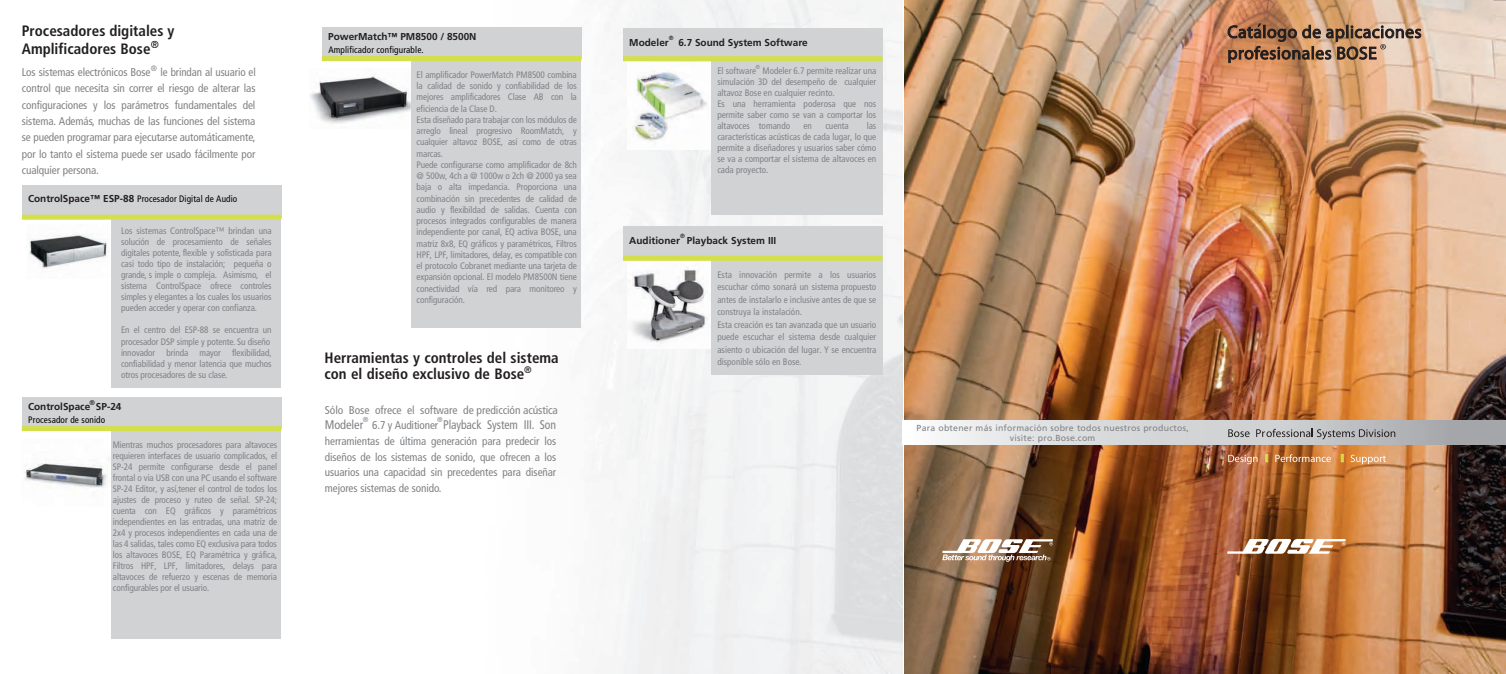
<style>
.page{position:relative;width:1506px;height:674px;background:#fff}
.page>*{position:absolute;margin:0;border:0;box-sizing:border-box;transform-origin:0 0}
.t1{font:700 condensed 15px/18px "Frutiger";color:#231f20}
.t2{font:condensed 12.5px "Frutiger";letter-spacing:-.01em;color:#808285}
.t3{font:condensed 11.25px/16.2px "Frutiger";letter-spacing:-.01em;color:#808285;text-align:justify}
.t4{font:900 10.62px "Frutiger";color:#d4df4c}
.t5{font:condensed 10.12px "Frutiger";color:#000}
.t6{font:700 10px "Frutiger";color:#231f20}
.t7{font:condensed 9.38px/11px "Frutiger";letter-spacing:-.01em;color:#808285}
.t8{font:condensed 9.38px "Frutiger";letter-spacing:.015em;color:#000}
.t9{font:8.75px/10px "Frutiger";letter-spacing:.03em;color:#808285;text-align:center}
.t10{font:condensed 7.75px "Frutiger";color:#808285}
.t11{font:condensed 7.25px "Frutiger";color:#808285}
.t12{font:condensed 7px "Frutiger";color:#808285}
.t13{font:condensed 6.88px "Frutiger";color:#000}
.t14{font:condensed 6px "Frutiger";color:#000}
.t15{font:condensed 5.88px "Frutiger";color:#808285}
.s1{font-weight:700;font-stretch:normal;font-size:10px;color:#231f20}
.s2{font-size:11.25px}
</style>
<div class="page">
<img style="left:272px;top:0;width:1234px;height:673px">
<img style="left:310px;top:68px;width:101px;height:60px">
<div style="left:623px;top:28px;width:259px;height:32px;background:#d1d2d4"></div>
<img style="left:627px;top:63px;width:84px;height:86px">
<div style="left:711px;top:60px;width:171px;height:155px;background:#d1d2d4"></div>
<div style="left:623px;top:56px;width:259px;height:5px;background:#d4df4c"></div>
<div style="left:623px;top:226px;width:259px;height:32px;background:#d1d2d4"></div>
<img style="left:627px;top:261px;width:84px;height:88px">
<div style="left:711px;top:258px;width:171px;height:116px;background:#d1d2d4"></div>
<div style="left:623px;top:256px;width:259px;height:5px;background:#d4df4c"></div>
<div style="left:22px;top:185px;width:259px;height:32px;background:#d1d2d4"></div>
<img style="left:29px;top:234px;width:78px;height:34px">
<div style="left:111px;top:217px;width:170px;height:170px;background:#d1d2d4"></div>
<div style="left:22px;top:214px;width:259px;height:5px;background:#d4df4c"></div>
<div style="left:22px;top:397px;width:259px;height:31px;background:#d1d2d4"></div>
<div style="left:111px;top:428px;width:170px;height:210px;background:#d1d2d4"></div>
<div style="left:22px;top:426px;width:259px;height:5px;background:#d4df4c"></div>
<div style="left:322px;top:27px;width:259px;height:32px;background:#d1d2d4"></div>
<div style="left:411px;top:59px;width:170px;height:269px;background:#d1d2d4"></div>
<div style="left:322px;top:56px;width:259px;height:5px;background:#d4df4c"></div>
<img style="left:24px;top:460px;width:84px;height:28px">
<div style="left:903px;top:420px;width:603px;height:24px;background:linear-gradient(to right,#f9f9fa,#a6a7ab)"></div>
<svg style="left:1227px;top:6px;width:194px;height:81px;background:#c19270"></svg>
<svg style="left:942px;top:539px;width:111px;height:22px"></svg>
<svg style="left:1228px;top:429px;width:22px;height:8px"></svg>
<svg style="left:1256px;top:428px;width:139px;height:11px;background:#a3a3a5"></svg>
<svg style="left:1227px;top:538px;width:119px;height:15px"></svg>
<svg style="left:1228px;top:454px;width:29px;height:10px"></svg>
<svg style="left:1265px;top:454px;width:3px;height:7px"></svg>
<svg style="left:1275px;top:454px;width:56px;height:8px"></svg>
<svg style="left:1341px;top:454px;width:2px;height:7px"></svg>
<svg style="left:1351px;top:454px;width:35px;height:10px"></svg>
<svg style="left:1493px;top:0;width:13px;height:1px"></svg>
<svg style="left:1493px;top:673px;width:13px;height:1px"></svg>
<h1 class="t1" style="left:22px;top:22px;width:154px">Procesadores digitales y<br>Amplificadores Bose</h1>
<p class="t5" style="left:151px;top:39px;width:10px">®</p>
<p class="t3" style="left:22px;top:64px;width:235px">Los sistemas electrónicos Bose le brindan al usuario el control que necesita sin correr el riesgo de alterar las configuraciones y los parámetros fundamentales del sistema. Además, muchas de las funciones del sistema se pueden programar para ejecutarse automáticamente, por lo tanto el sistema puede ser usado fácilmente por cualquier persona.</p>
<p class="t10" style="left:151px;top:64px;width:8px">®</p>
<p class="t8" style="left:28px;top:194px;width:211px"><span class="s1">ControlSpace™ ESP-88</span> Procesador Digital de Audio</p>
<p class="t7" style="left:121px;top:225px;width:152px;text-align:justify">Los sistemas ControlSpace™ brindan una solución de procesamiento de señales digitales potente, flexible y sofisticada para casi todo tipo de instalación; pequeña o grande, s imple o compleja. Asimismo, el sistema ControlSpace ofrece controles simples y elegantes a los cuales los usuarios pueden acceder y operar con confianza.</p>
<p class="t7" style="left:121px;top:324px;width:152px">En el centro del ESP-88 se encuentra un procesador DSP simple y potente. Su diseño innovador brinda mayor flexibilidad, confiabilidad y menor latencia que muchos otros procesadores de su clase.</p>
<p class="t13" style="left:89px;top:398px;width:7px">®</p>
<p class="t6" style="left:28px;top:400px;width:95px">ControlSpace SP-24</p>
<p class="t8" style="left:28px;top:414px;width:78px">Procesador de sonido</p>
<p class="t7" style="left:113px;top:439px;width:166px;text-align:justify">Mientras muchos procesadores para altavoces requieren interfaces de usuario complicados, el SP-24 permite configurarse desde el panel frontal o via USB con una PC usando el software SP-24 Editor, y así,tener el control de todos los ajustes de proceso y ruteo de señal. SP-24; cuenta con EQ gráficos y paramétricos independientes en las entradas, una matriz de 2x4 y procesos independientes en cada una de las 4 salidas, tales como EQ exclusiva para todos los altavoces BOSE, EQ Paramétrica y gráfica, Filtros HPF, LPF, limitadores, delays para altavoces de refuerzo y escenas de memoria configurables por el usuario.</p>
<p class="t6" style="left:328px;top:30px;width:150px">PowerMatch™ PM8500 / 8500N</p>
<p class="t8" style="left:328px;top:44px;width:97px">Amplificador configurable.</p>
<p class="t7" style="left:417px;top:69px;width:162px">El amplificador PowerMatch PM8500 combina la calidad de sonido y confiabilidad de los mejores amplificadores Clase AB con la eficiencia de la Clase D.<br>Esta diseñado para trabajar con los módulos de arreglo lineal progresivo RoomMatch, y cualquier altavoz BOSE, así como de otras marcas.<br>Puede configurarse como amplificador de 8ch @ 500w, 4ch a @ 1000w o 2ch @ 2000 ya sea baja o alta impedancia. Proporciona una combinación sin precedentes de calidad de audio y flexibildad de salidas. Cuenta con procesos integrados configurables de manera independiente por canal, EQ activa BOSE, una matriz 8x8, EQ gráficos y paramétricos, Filtros HPF, LPF, limitadores, delay, es compatible con el protocolo Cobranet mediante una tarjeta de expansión opcional. El modelo PM8500N tiene conectividad vía red para monitoreo y configuración.</p>
<h1 class="t1" style="left:325px;top:349px;width:236px;line-height:16.2px">Herramientas y controles del sistema con el diseño exclusivo de Bose<sup>®</sup></h1>
<p class="t3" style="left:325px;top:401px;width:235px">Sólo Bose ofrece el software de predicción acústica</p>
<h2 class="t2" style="left:325px;top:417px;width:233px">Modeler <span class="s2">6.7 y Auditioner</span> Playback System III. Son</h2>
<p class="t3" style="left:325px;top:433px;width:233px;line-height:15.6px">herramientas de última generación para predecir los diseños de los sistemas de sonido, que ofrecen a los usuarios una capacidad sin precedentes para diseñar mejores sistemas de sonido.</p>
<p class="t11" style="left:363px;top:415px;width:7px">®</p>
<p class="t12" style="left:437px;top:415px;width:7px">®</p>
<p class="t6" style="left:629px;top:36px;width:41px">Modeler</p>
<p class="t14" style="left:669px;top:35px;width:6px">®</p>
<p class="t6" style="left:678px;top:36px;width:131px">6.7 Sound System Software</p>
<p class="t15" style="left:756px;top:64px;width:6px">®</p>
<p class="t7" style="left:717px;top:65px;width:160px">El software Modeler 6.7 permite realizar una simulación 3D del desempeño de cualquier altavoz Bose en cualquier recinto.<br>Es una herramienta poderosa que nos permite saber como se van a comportar los altavoces tomando</p>
<p class="t7" style="left:717px;top:120px;width:161px;text-align:justify;text-indent:149px">las características acústicas de cada lugar, lo que permite a diseñadores y usuarios saber cómo se va a comportar el sistema de altavoces en cada proyecto.</p>
<p class="t7" style="left:804px;top:120px;width:10px">en</p>
<p class="t7" style="left:825px;top:120px;width:25px">cuenta</p>
<p class="t14" style="left:680px;top:232px;width:6px">®</p>
<p class="t6" style="left:629px;top:234px;width:149px">Auditioner Playback System III</p>
<p class="t7" style="left:717px;top:268px;width:161px;line-height:12.5px">Esta innovación permite a los usuarios escuchar cómo sonará un sistema propuesto antes de instalarlo e inclusive antes de que se construya la instalación.<br>Esta creación es tan avanzada que un usuario puede escuchar el sistema desde cualquier asiento o ubicación del lugar. Y se encuentra disponible sólo en Bose.</p>
<p class="t3" style="left:858px;top:333px;width:11px">®</p>
<p class="t9" style="left:917px;top:422px;width:274px">Para obtener más información sobre todos nuestros productos, visite: pro.Bose.com</p>
<p class="t4" style="left:1265px;top:451px;width:5px">I</p>
<p class="t4" style="left:1340px;top:451px;width:5px">I</p>
</div>
